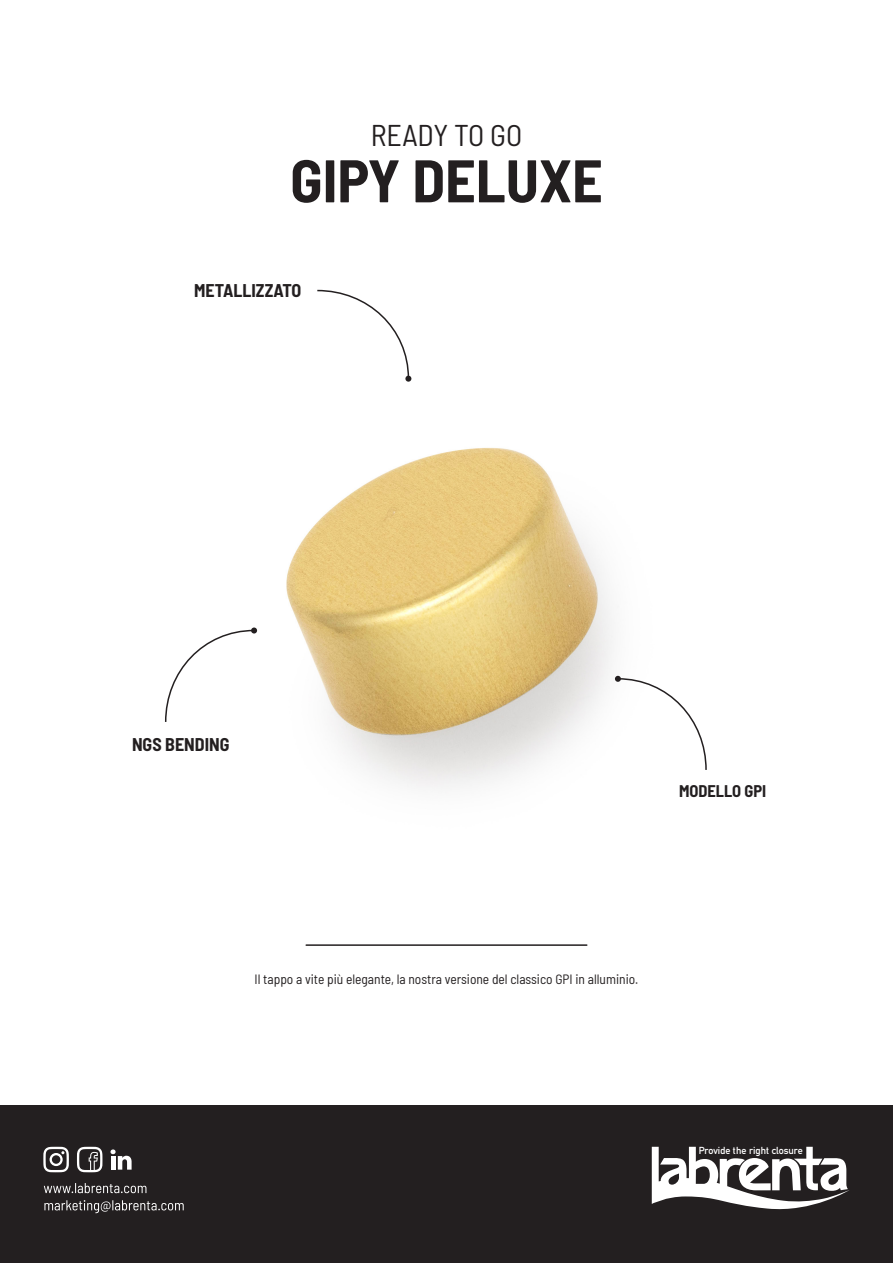
<style>
.page{position:relative;width:893px;height:1263px;background:#fff}
.page>*{position:absolute;margin:0;border:0;box-sizing:border-box;transform-origin:0 0}
.t1{font:700 semi-condensed 60px "Barlow";color:#231f20}
.t2{font:semi-condensed 30px "Barlow";color:#231f20}
.t3{font:700 semi-condensed 18px "Barlow";color:#231f20}
.t4{font:700 semi-condensed 16.5px "Barlow";color:#231f20}
.t5{font:semi-condensed 13.5px "Barlow";color:#231f20}
.t6{font:700 10.05px "DIN Alternate";color:#fff}
</style>
<div class="page">
<img style="left:257px;top:379px;width:362px;height:409px">
<div style="left:0;top:1105px;width:893px;height:158px;background:#231f20"></div>
<svg style="left:652px;top:1147px;width:197px;height:63px"></svg>
<svg style="left:44px;top:1183px;width:102px;height:10px"></svg>
<svg style="left:44px;top:1200px;width:140px;height:13px"></svg>
<svg style="left:43px;top:1147px;width:26px;height:25px"></svg>
<svg style="left:77px;top:1147px;width:25px;height:25px"></svg>
<svg style="left:110px;top:1149px;width:22px;height:21px"></svg>
<svg style="left:615px;top:676px;width:92px;height:95px"></svg>
<svg style="left:316px;top:289px;width:95px;height:93px"></svg>
<svg style="left:165px;top:627px;width:92px;height:95px"></svg>
<hr style="left:306px;top:944px;width:281px;height:2px;background:#231f20">
<p class="t2" style="left:371px;top:113px;width:153px">READY TO GO</p>
<p class="t1" style="left:290px;top:137px;width:314px">GIPY DELUXE</p>
<p class="t3" style="left:194px;top:278px;width:109px">METALLIZZATO</p>
<p class="t3" style="left:132px;top:732px;width:99px">NGS BENDING</p>
<p class="t4" style="left:679px;top:779px;width:89px">MODELLO GPI</p>
<p class="t5" style="left:255px;top:969px;width:385px">Il tappo a vite più elegante, la nostra versione del classico GPI in alluminio.</p>
<p class="t6" style="left:699px;top:1143px;width:106px">Provide the right closure</p>
</div>
